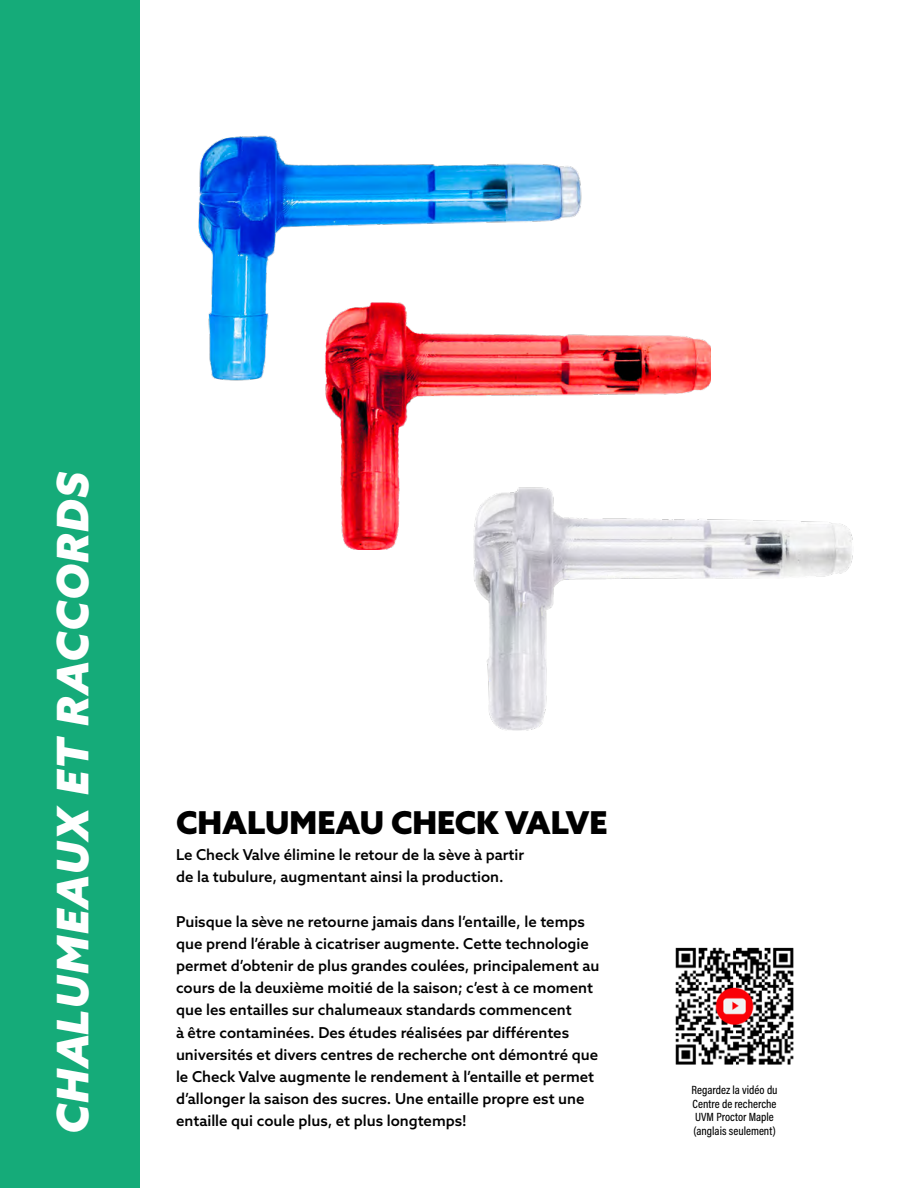
<style>
.page{position:relative;width:918px;height:1188px;background:#fff}
.page>*{position:absolute;margin:0;border:0;box-sizing:border-box;transform-origin:0 0}
.t1{font:italic 900 43.5px "Azo Sans";letter-spacing:.04em;color:#fff}
.t2{font:900 31.5px "Azo Sans";color:#000}
.t3{font:500 15px/22.2px "Azo Sans";color:#000}
.t4{font:500 12px/13.5px "Acumin Pro Cond";color:#000}
</style>
<div class="page">
<div style="left:0;top:0;width:140px;height:1188px;background:#15ab79"></div>
<img style="left:473px;top:519px;width:380px;height:212px">
<img style="left:325px;top:335px;width:386px;height:214px">
<img style="left:198px;top:135px;width:399px;height:251px">
<img style="left:675px;top:947px;width:119px;height:118px">
<h1 class="t1" style="left:44px;top:1134px;width:663px;rotate:-90deg">CHALUMEAUX ET RACCORDS</h1>
<h2 class="t2" style="left:176px;top:801px;width:433px">CHALUMEAU CHECK VALVE</h2>
<p class="t3" style="left:176px;top:843px;width:350px">Le Check Valve élimine le retour de la sève à partir de la tubulure, augmentant ainsi la production.</p>
<p class="t3" style="left:176px;top:910px;width:425px">Puisque la sève ne retourne jamais dans l’entaille, le temps que prend l’érable à cicatriser augmente. Cette technologie permet d’obtenir de plus grandes coulées, principalement au cours de la deuxième moitié de la saison; c’est à ce moment que les entailles sur chalumeaux standards commencent<br>à être contaminées. Des études réalisées par différentes universités et divers centres de recherche ont démontré que le Check Valve augmente le rendement à l’entaille et permet d’allonger la saison des sucres. Une entaille propre est une entaille qui coule plus, et plus longtemps!</p>
<p class="t4" style="left:692px;top:1083px;width:88px">Regardez la vidéo du<br>Centre de recherche<br>UVM Proctor Maple (anglais seulement)</p>
</div>
